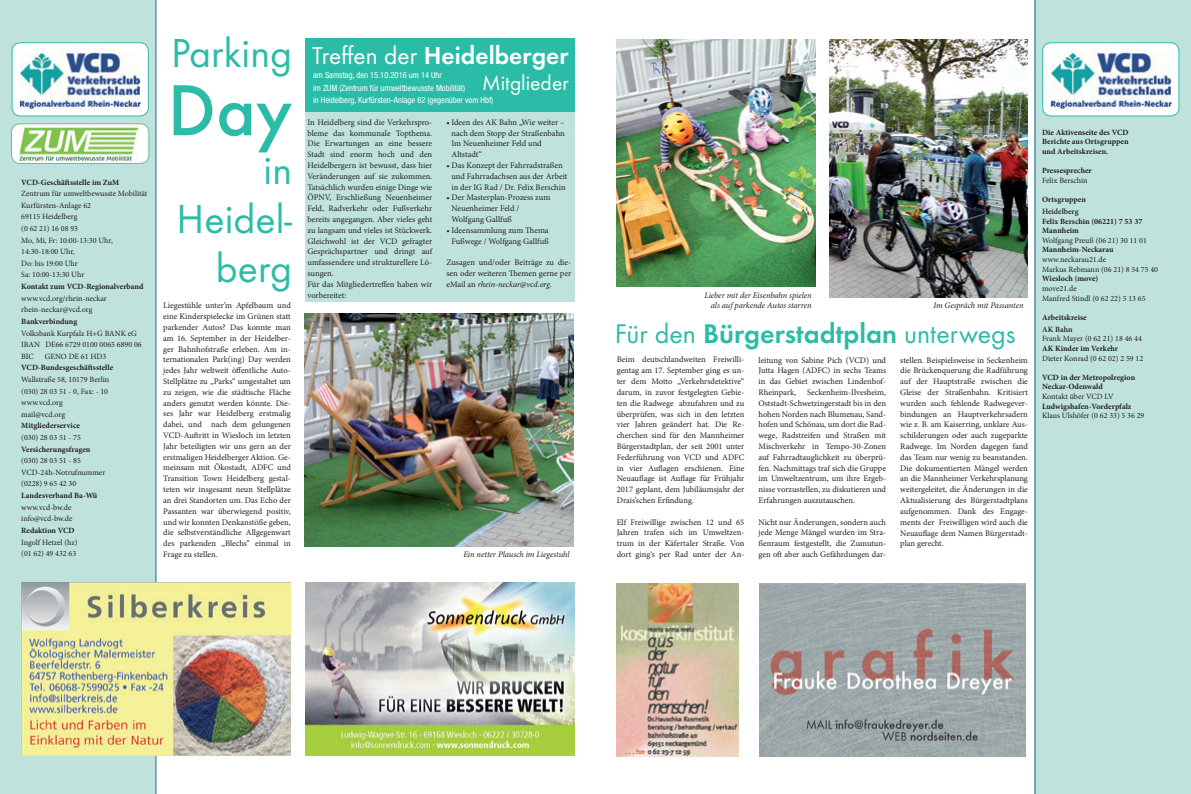
<style>
.page{position:relative;width:1191px;height:794px;background:#fff}
.page>*{position:absolute;margin:0;border:0;box-sizing:border-box;transform-origin:0 0}
.t1{font:500 75px "Function";color:#2abca6}
.t2{font:42px/49px "Function";color:#2abca6;text-align:right}
.t3{font:28px "Function";color:#2abca6}
.t4{font:600 25.5px "Function";letter-spacing:.005em;color:#fff}
.t5{font:21.6px "Function";color:#fff}
.t6{font:8.5px/10.8px "Minion Pro";color:#231f20;text-align:justify}
.t7{font:condensed 8.5px/12.6px "Helvetica Neue LT Pro";color:#fff}
.t8{font:italic 8.5px/10px "Minion Pro";letter-spacing:-.01em;color:#231f20;text-align:right}
.t9{font:8px/11.6px "Minion Pro";color:#231f20}
.t10{font:700 8px/9.6px "Minion Pro";color:#231f20}
.t11{font:600 8px "Minion Pro";color:#231f20}
.s1{font-weight:400}
.s2{font-style:italic}
.s3{font-weight:600}
</style>
<div class="page">
<div style="left:0;top:0;width:156px;height:794px;background:#bfe3dc"></div>
<div style="left:12px;top:43px;width:136px;height:73px;background:#fff;border-radius:9px"></div>
<img style="left:19px;top:47px;width:128px;height:65px">
<div style="left:12px;top:42px;width:137px;height:74px;border:1px solid #2abca6;border-radius:9px"></div>
<div style="left:12px;top:124px;width:137px;height:39px;background:#fff;border-radius:9px"></div>
<img style="left:19px;top:127px;width:119px;height:34px">
<div style="left:11px;top:123px;width:138px;height:41px;border:1px solid #67c081;border-radius:9px"></div>
<div style="left:1034px;top:0;width:157px;height:794px;background:#bfe3dc"></div>
<div style="left:1042px;top:43px;width:137px;height:73px;background:#fff;border-radius:9px"></div>
<img style="left:1044px;top:48px;width:128px;height:64px">
<div style="left:1042px;top:42px;width:137px;height:74px;border:1px solid #2abca6;border-radius:9px"></div>
<hr style="left:155px;top:0;width:1px;height:794px;background:#276697">
<hr style="left:1034px;top:0;width:1px;height:794px;background:#276697">
<img style="left:617px;top:39px;width:198px;height:248px">
<img style="left:829px;top:39px;width:199px;height:258px">
<img style="left:21px;top:583px;width:270px;height:172px">
<img style="left:305px;top:583px;width:269px;height:172px">
<img style="left:759px;top:583px;width:266px;height:173px">
<img style="left:617px;top:583px;width:121px;height:173px">
<div style="left:305px;top:112px;width:269px;height:190px;background:#bfe3dc"></div>
<div style="left:305px;top:39px;width:269px;height:73px;background:#2abca6"></div>
<img style="left:305px;top:313px;width:269px;height:233px">
<p class="t10" style="left:21px;top:177px;width:99px">VCD-Geschäftsstelle im ZuM</p>
<p class="t9" style="left:21px;top:188px;width:128px">Zentrum für umweltbewusste Mobilität<br>Kurfürsten-Anlage 62<br>69115 Heidelberg<br>(0 62 21) 16 08 93<br>Mo, Mi, Fr: 10:00-13:30 Uhr,<br>14:30-18:00 Uhr,<br>Do: bis 19:00 Uhr<br>Sa: 10:00-13:30 Uhr</p>
<p class="t10" style="left:21px;top:282px;width:124px">Kontakt zum VCD-Regionalverband</p>
<p class="t9" style="left:21px;top:292px;width:87px">www.vcd.org/rhein-neckar rhein-neckar@vcd.org</p>
<p class="t10" style="left:21px;top:316px;width:58px">Bankverbindung</p>
<p class="t9" style="left:21px;top:327px;width:122px">Volksbank Kurpfalz H+G BANK eG<br>IBAN DE66 6729 0100 0065 6890 06<br>BIC</p>
<p class="t9" style="left:45px;top:350px;width:63px">GENO DE 61 HD3</p>
<p class="t10" style="left:21px;top:363px;width:93px">VCD-Bundesgeschäftsstelle</p>
<p class="t9" style="left:21px;top:374px;width:90px">Wallstraße 58, 10179 Berlin (030) 28 03 51 - 0, Fax: - 10 www.vcd.org<br>mail@vcd.org</p>
<p class="t10" style="left:21px;top:421px;width:60px">Mitgliederservice</p>
<p class="t9" style="left:21px;top:432px;width:61px">(030) 28 03 51 - 75</p>
<p class="t10" style="left:21px;top:444px;width:71px">Versicherungsfragen</p>
<p class="t9" style="left:21px;top:455px;width:86px">(030) 28 03 51 - 85<br>VCD-24h-Notrufnummer (0228) 9 65 42 30</p>
<p class="t10" style="left:21px;top:490px;width:78px">Landesverband Ba-Wü</p>
<p class="t9" style="left:21px;top:501px;width:53px">www.vcd-bw.de info@vcd-bw.de</p>
<p class="t10" style="left:21px;top:525px;width:55px">Redaktion VCD</p>
<p class="t9" style="left:21px;top:536px;width:58px">Ingolf Hetzel (hz) (01 62) 49 432 63</p>
<h2 class="t2" style="left:171px;top:29px;width:122px">Parking</h2>
<h1 class="t1" style="left:168px;top:66px;width:126px">Day</h1>
<h2 class="t2" style="left:176px;top:146px;width:117px">in<br>Heidel&shy;berg</h2>
<p class="t6" style="left:163px;top:300px;width:129px">Liegestühle unter’m Apfelbaum und eine Kinderspielecke im Grünen statt parkender Autos? Das konnte man am 16. September in der Heidelber&shy;ger Bahnhofstraße erleben. Am in&shy;ternationalen Park(ing) Day werden jedes Jahr weltweit öffentliche Auto-Stellplätze zu „Parks“ umgestaltet um zu zeigen, wie die städtische Fläche anders genutzt werden könnte. Die&shy;ses Jahr war Heidelberg erstmalig dabei, und nach dem gelungenen VCD-Auftritt in Wiesloch im letzten Jahr beteiligten wir uns gern an der erstmaligen Heidelberger Aktion. Ge&shy;meinsam mit Ökostadt, ADFC und Transition Town Heidelberg gestal&shy;teten wir insgesamt neun Stellplätze an drei Standorten um. Das Echo der Passanten war überwiegend positiv, und wir konnten Denkanstöße geben, die selbstverständliche Allgegenwart des parkenden „Blechs“ einmal in Frage zu stellen.</p>
<h3 class="t4" style="left:312px;top:40px;width:258px"><span class="s1">Treffen der</span> Heidelberger</h3>
<h3 class="t5" style="left:482px;top:71px;width:88px">Mitglieder</h3>
<p class="t7" style="left:313px;top:69px;width:182px">am Samstag, den 15.10.2016 um 14 Uhr<br>im ZUM (Zentrum für umweltbewusste Mobilität)<br>in Heidelberg, Kurfürsten-Anlage 62 (gegenüber vom Hbf)</p>
<p class="t6" style="left:307px;top:117px;width:126px;text-align:left">In Heidelberg sind die Verkehrspro&shy;bleme das kommunale Topthema.<br>Die Erwartungen an eine bessere<br>Stadt sind enorm hoch und den<br>Heidelbergern ist bewusst, dass hier<br>Veränderungen auf sie zukommen.<br>Tatsächlich wurden einige Dinge wie<br>ÖPNV, Erschließung Neuenheimer<br>Feld, Radverkehr oder Fußverkehr bereits angegangen. Aber vieles geht zu langsam und vieles ist Stückwerk.<br>Gleichwohl ist der VCD gefragter<br>Gesprächspartner und dringt auf umfassendere und strukturellere Lö&shy;sungen.<br>Für das Mitgliedertreffen haben wir vorbereitet:</p>
<p class="t6" style="left:451px;top:117px;width:115px;text-align:left;text-indent:-5px">• Ideen des AK Bahn „Wie weiter – nach dem Stopp der Straßenbahn<br>Im Neuenheimer Feld und<br>Altstadt“</p>
<p class="t6" style="left:446px;top:160px;width:122px;text-align:center">• Das Konzept der Fahrradstraßen und Fahrradachsen aus der Arbeit in der IG Rad / Dr. Felix Berschin</p>
<p class="t6" style="left:451px;top:192px;width:100px;text-align:left;text-indent:-5px">• Der Masterplan-Prozess zum<br>Neuenheimer Feld /<br>Wolfgang Gallfuß</p>
<p class="t6" style="left:446px;top:225px;width:104px;text-align:center">• Ideensammlung zum Thema<br>Fußwege / Wolfgang Gallfuß</p>
<p class="t6" style="left:446px;top:257px;width:126px">Zusagen und/oder Beiträge zu die&shy;sen oder weiteren Themen gerne per eMail an <span class="s2">rhein-neckar@vcd.org.</span></p>
<p class="t8" style="left:463px;top:549px;width:108px">Ein netter Plausch im Liegestuhl</p>
<p class="t8" style="left:704px;top:291px;width:109px">Lieber mit der Eisenbahn spielen als auf parkende Autos starren</p>
<p class="t8" style="left:933px;top:301px;width:92px">Im Gespräch mit Passanten</p>
<h3 class="t3" style="left:615px;top:318px;width:402px">Für den <span class="s3">Bürgerstadtplan</span> unterwegs</h3>
<p class="t6" style="left:617px;top:354px;width:129px">Beim deutschlandweiten Freiwilli&shy;gentag am 17. September ging es un&shy;ter dem Motto „Verkehrsdetektive“ darum, in zuvor festgelegten Gebie&shy;ten die Radwege abzufahren und zu überprüfen, was sich in den letzten vier Jahren geändert hat. Die Re&shy;cherchen sind für den Mannheimer Bürgerstadtplan, der seit 2001 unter Federführung von VCD und ADFC in vier Auflagen erschienen. Eine Neuauflage ist Auflage für Frühjahr 2017 geplant, dem Jubiläumsjahr der Drais’schen Erfindung.</p>
<p class="t6" style="left:617px;top:516px;width:129px">Elf Freiwillige zwischen 12 und 65<br>Jahren trafen sich im Umweltzen&shy;trum in der Käfertaler Straße. Von dort ging‘s per Rad unter der An-</p>
<p class="t6" style="left:758px;top:354px;width:129px">leitung von Sabine Pich (VCD) und Jutta Hagen (ADFC) in sechs Teams in das Gebiet zwischen Lindenhof-Rheinpark,</p>
<p class="t6" style="left:758px;top:387px;width:129px;text-indent:49px">Seckenheim-Ilvesheim, Oststadt-Schwetzingerstadt bis in den hohen Norden nach Blumenau, Sand&shy;hofen und Schönau, um dort die Rad&shy;wege, Radstreifen und Straßen mit Mischverkehr in Tempo-30-Zonen auf Fahrradtauglichkeit zu überprü&shy;fen. Nachmittags traf sich die Gruppe im Umweltzentrum, um ihre Ergeb&shy;nisse vorzustellen, zu diskutieren und Erfahrungen auszutauschen.</p>
<p class="t6" style="left:758px;top:516px;width:129px">Nicht nur Änderungen, sondern auch jede Menge Mängel wurden im Stra&shy;ßenraum festgestellt, die Zumutun&shy;gen oft aber auch Gefährdungen dar-</p>
<p class="t6" style="left:900px;top:354px;width:129px">stellen. Beispielsweise in Seckenheim die Brückenquerung die Radführung auf der Hauptstraße zwischen die Gleise der Straßenbahn. Kritisiert wurden auch fehlende Radwegever&shy;bindungen an Hauptverkehrsadern wie z. B. am Kaiserring, unklare Aus&shy;schilderungen oder auch zugeparkte Radwege. Im Norden dagegen fand das Team nur wenig zu beanstanden.<br>Die dokumentierten Mängel werden an die Mannheimer Verkehrsplanung weitergeleitet, die Änderungen in die Aktualisierung des Bürgerstadtplans aufgenommen. Dank des Engage&shy;ments der Freiwilligen wird auch die Neuauflage dem Namen Bürgerstadt&shy;plan gerecht.</p>
<p class="t10" style="left:1042px;top:127px;width:88px;text-align:justify">Die Aktivenseite des VCD Berichte aus Ortsgruppen und Arbeitskreisen.</p>
<p class="t10" style="left:1042px;top:166px;width:51px">Pressesprecher</p>
<p class="t9" style="left:1042px;top:174px;width:47px">Felix Berschin</p>
<p class="t10" style="left:1042px;top:195px;width:45px">Ortsgruppen</p>
<p class="t11" style="left:1042px;top:206px;width:38px">Heidelberg</p>
<p class="t10" style="left:1042px;top:216px;width:102px">Felix Berschin (06221) 7 53 37<br>Mannheim</p>
<p class="t9" style="left:1042px;top:234px;width:106px">Wolfgang Preuß (06 21) 30 11 01</p>
<p class="t10" style="left:1042px;top:245px;width:73px">Mannheim-Neckarau</p>
<p class="t9" style="left:1042px;top:255px;width:117px;line-height:9.6px">www.neckarau21.de<br>Markus Rebmann (06 21) 8 54 75 40</p>
<p class="t10" style="left:1042px;top:274px;width:58px">Wiesloch (move)</p>
<p class="t9" style="left:1042px;top:283px;width:105px;line-height:9.6px">move21.de<br>Manfred Stindl (0 62 22) 5 13 65</p>
<p class="t10" style="left:1042px;top:312px;width:46px">Arbeitskreise</p>
<p class="t11" style="left:1042px;top:324px;width:32px">AK Bahn</p>
<p class="t9" style="left:1042px;top:333px;width:101px">Frank Mayer (0 62 21) 18 46 44</p>
<p class="t10" style="left:1042px;top:343px;width:78px">AK Kinder im Verkehr</p>
<p class="t9" style="left:1042px;top:352px;width:103px">Dieter Konrad (0 62 02) 2 59 12</p>
<p class="t10" style="left:1042px;top:372px;width:95px">VCD in der Metropolregion<br>Neckar-Odenwald</p>
<p class="t9" style="left:1042px;top:390px;width:73px">Kontakt über VCD LV</p>
<p class="t10" style="left:1042px;top:401px;width:91px">Ludwigshafen-Vorderpfalz</p>
<p class="t9" style="left:1042px;top:410px;width:104px">Klaus Ulshöfer (0 62 33) 5 36 29</p>
</div>
